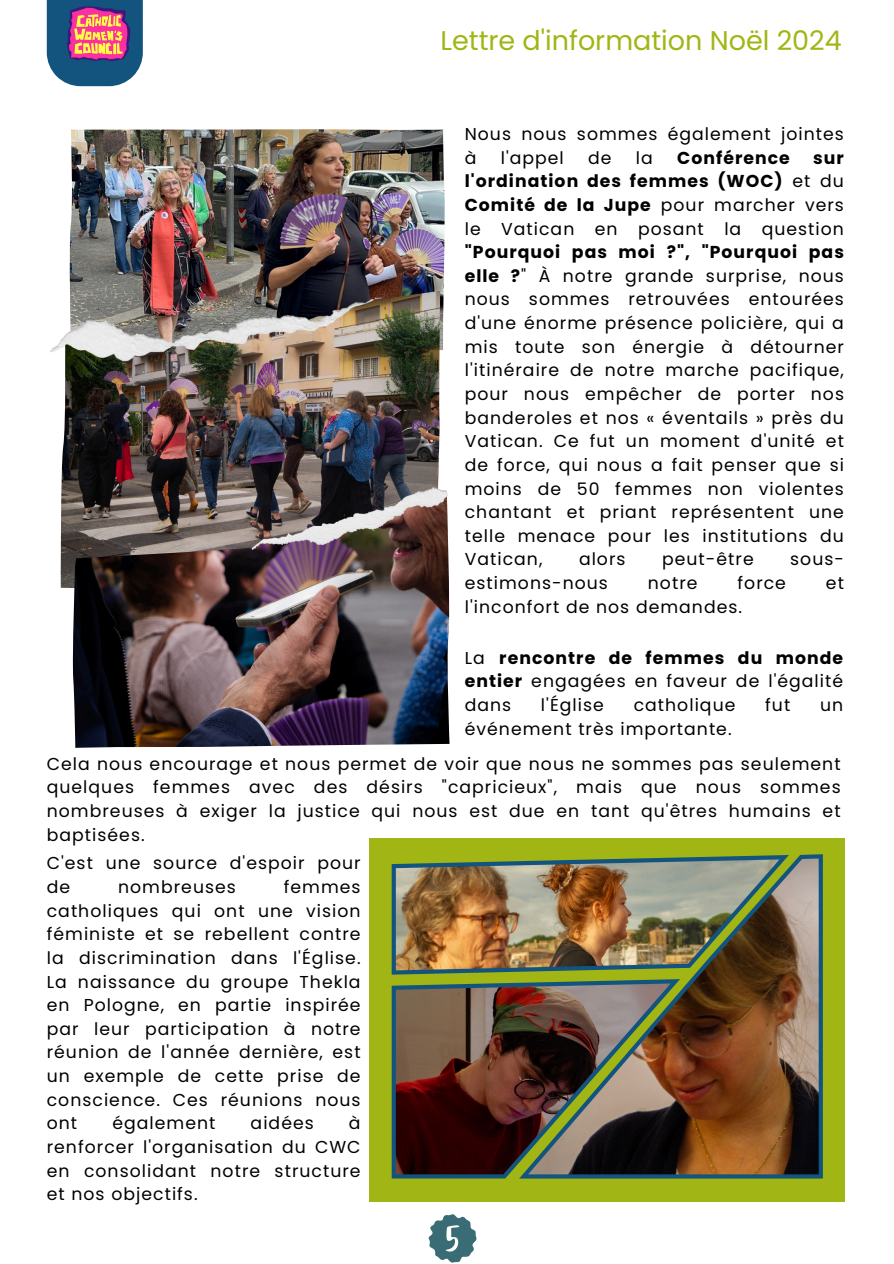
<style>
.page{position:relative;width:894px;height:1264px;background:#fff}
.page>*{position:absolute;margin:0;border:0;box-sizing:border-box;transform-origin:0 0}
.t1{font:27px "Poppins";color:#a1b614}
.t2{font:17.25px/23.7px "Poppins";letter-spacing:.06em;color:#000;text-align:justify}
.t3{font:700 17.25px "Poppins";letter-spacing:.06em;color:#000}
.s1{font-weight:700}
</style>
<div class="page">
<div style="left:369px;top:838px;width:475px;height:363px;background:#a1b614"></div>
<svg style="left:391px;top:982px;width:128px;height:196px"></svg>
<img style="left:391px;top:861px;width:128px;height:113px">
<img style="left:519px;top:854px;width:303px;height:324px">
<div style="left:47px;top:0;width:96px;height:86px;background:#13547e"></div>
<img style="left:66px;top:6px;width:65px;height:55px">
<img style="left:70px;top:129px;width:374px;height:168px">
<img style="left:60px;top:291px;width:380px;height:297px">
<img style="left:73px;top:542px;width:376px;height:206px">
<img style="left:50px;top:297px;width:398px;height:252px">
<svg style="left:428px;top:1214px;width:49px;height:49px"></svg>
<p class="t1" style="left:440px;top:22px;width:402px">Lettre d'information Noël 2024</p>
<p class="t2" style="left:464px;top:122px;width:380px">Nous nous sommes également jointes à</p>
<p class="t2" style="left:500px;top:146px;width:65px">l'appel</p>
<p class="t2" style="left:588px;top:146px;width:25px">de</p>
<p class="t2" style="left:635px;top:146px;width:18px">la</p>
<p class="t3" style="left:677px;top:145px;width:114px">Conférence</p>
<p class="t2" style="left:464px;top:146px;width:380px;text-indent:348px"><span class="s1">sur l'ordination des femmes (WOC)</span> et du <span class="s1">Comité de la Jupe</span> pour marcher vers le Vatican en posant la question <span class="s1">"Pourquoi pas moi ?", "Pourquoi pas elle ?</span>" À notre grande surprise, nous nous sommes retrouvées entourées d'une énorme présence policière, qui a mis toute son énergie à détourner l'itinéraire de notre marche pacifique, pour nous empêcher de porter nos banderoles et nos « éventails » près du Vatican. Ce fut un moment d'unité et de force, qui nous a fait penser que si moins de 50 femmes non violentes chantant et priant représentent une telle menace pour les institutions du Vatican,</p>
<p class="t2" style="left:579px;top:547px;width:48px">alors</p>
<p class="t2" style="left:662px;top:547px;width:93px">peut-être</p>
<p class="t2" style="left:790px;top:547px;width:55px">sous-</p>
<p class="t2" style="left:464px;top:571px;width:145px">estimons-nous</p>
<p class="t2" style="left:647px;top:571px;width:51px">notre</p>
<p class="t2" style="left:737px;top:571px;width:50px">force</p>
<p class="t2" style="left:825px;top:571px;width:20px">et</p>
<p class="t2" style="left:464px;top:595px;width:279px">l'inconfort de nos demandes.</p>
<p class="t2" style="left:464px;top:645px;width:380px">La <span class="s1">rencontre de femmes du monde entier</span> engagées en faveur de l'égalité dans</p>
<p class="t2" style="left:541px;top:693px;width:64px">l'Église</p>
<p class="t2" style="left:633px;top:693px;width:103px">catholique</p>
<p class="t2" style="left:765px;top:693px;width:27px">fut</p>
<p class="t2" style="left:819px;top:693px;width:25px">un</p>
<p class="t2" style="left:464px;top:716px;width:268px">événement très importante.</p>
<p class="t2" style="left:47px;top:751px;width:795px">Cela nous encourage et nous permet de voir que nous ne sommes pas seulement quelques femmes avec des désirs "capricieux", mais que nous sommes nombreuses à exiger la justice qui nous est due en tant qu'êtres humains et baptisées.</p>
<p class="t2" style="left:47px;top:851px;width:315px">C'est une source d'espoir pour de</p>
<p class="t2" style="left:47px;top:875px;width:315px;text-indent:237px">femmes catholiques qui ont une vision féministe et se rebellent contre la discrimination dans l'Église.<br>La naissance du groupe Thekla en Pologne, en partie inspirée par leur participation à notre réunion de l'année dernière, est un exemple de cette prise de conscience. Ces réunions nous ont</p>
<p class="t2" style="left:118px;top:875px;width:119px">nombreuses</p>
<p class="t2" style="left:47px;top:1111px;width:315px;text-indent:302px">à renforcer l'organisation du CWC en consolidant notre structure et nos objectifs.</p>
<p class="t2" style="left:112px;top:1111px;width:104px">également</p>
<p class="t2" style="left:250px;top:1111px;width:65px">aidées</p>
</div>
